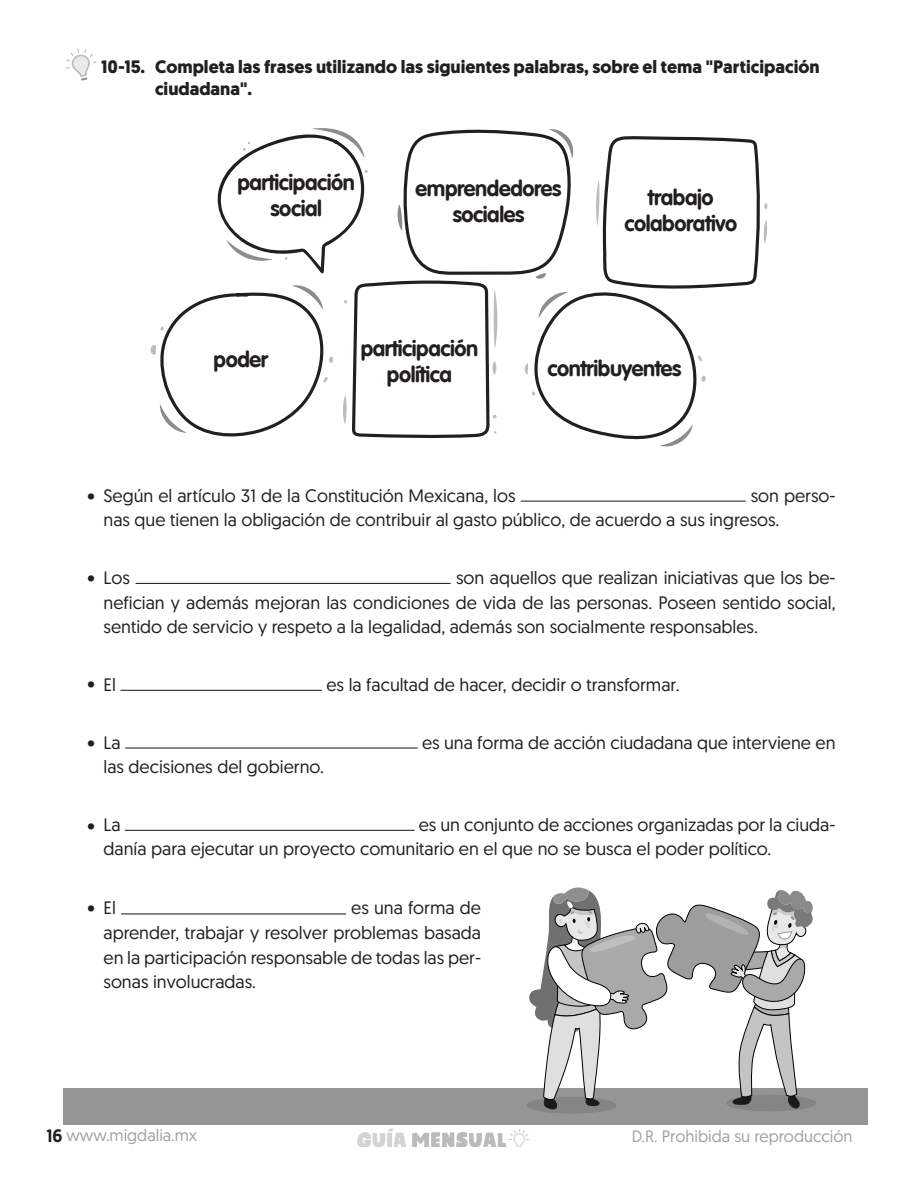
<style>
.page{position:relative;width:918px;height:1188px;background:#fff}
.page>*{position:absolute;margin:0;border:0;box-sizing:border-box;transform-origin:0 0}
.Preguntas_2{font:700 21.75px/26.1px "Corporate Rounded";letter-spacing:-.02em;color:#231f20;text-align:center}
.Parrafo_General{font:18px/24.6px "Geomanist";color:#231f20}
.Instruccion{font:700 18px/21.6px "Geomanist";color:#231f20}
.t1{font:16.5px "Geomanist";color:#a0a1a5}
.s1{font-weight:500;font-size:18px;color:#231f20}
</style>
<div class="page">
<svg style="left:412px;top:1129px;width:116px;height:18px"></svg>
<svg style="left:357px;top:1129px;width:49px;height:18px"></svg>
<svg style="left:66px;top:49px;width:31px;height:32px"></svg>
<hr style="left:521px;top:501px;width:225px;height:1px;background:#231f20">
<hr style="left:136px;top:583px;width:315px;height:1px;background:#231f20">
<hr style="left:120px;top:690px;width:202px;height:1px;background:#231f20">
<hr style="left:125px;top:747px;width:293px;height:2px;background:#231f20">
<hr style="left:125px;top:830px;width:290px;height:1px;background:#231f20">
<svg style="left:151px;top:128px;width:616px;height:319px"></svg>
<div style="left:63px;top:1088px;width:804px;height:36px;background:#959595"></div>
<div style="left:526px;top:1097px;width:90px;height:17px;background:#848484;border-radius:50%"></div>
<div style="left:726px;top:1095px;width:90px;height:16px;background:#848484;border-radius:50%"></div>
<svg style="left:529px;top:887px;width:284px;height:224px"></svg>
<hr style="left:121px;top:913px;width:225px;height:1px;background:#231f20">
<p class="Instruccion" style="left:155px;top:56px;width:666px;text-indent:-54px">10-15. Completa las frases utilizando las siguientes palabras, sobre el tema "Participación ciudadana".</p>
<p class="Preguntas_2" style="left:237px;top:169px;width:119px">participación social</p>
<p class="Preguntas_2" style="left:416px;top:175px;width:148px">emprendedores sociales</p>
<p class="Preguntas_2" style="left:624px;top:184px;width:114px">trabajo colaborativo</p>
<p class="Preguntas_2" style="left:214px;top:346px;width:56px">poder</p>
<p class="Preguntas_2" style="left:361px;top:335px;width:119px">participación política</p>
<p class="Preguntas_2" style="left:548px;top:355px;width:135px">contribuyentes</p>
<p class="Parrafo_General" style="left:87px;top:482px;width:9px">•</p>
<p class="Parrafo_General" style="left:104px;top:482px;width:414px">Según el artículo 31 de la Constitución Mexicana, los</p>
<p class="Parrafo_General" style="left:104px;top:482px;width:734px;text-indent:647px">son perso&shy;nas que tienen la obligación de contribuir al gasto público, de acuerdo a sus ingresos.</p>
<p class="Parrafo_General" style="left:87px;top:565px;width:9px">•</p>
<p class="Parrafo_General" style="left:104px;top:565px;width:734px;text-align:justify;text-indent:353px">son aquellos que realizan iniciativas que los be&shy;nefician y además mejoran las condiciones de vida de las personas. Poseen sentido social, sentido de servicio y respeto a la legalidad, además son socialmente responsables.</p>
<p class="Parrafo_General" style="left:104px;top:565px;width:28px">Los</p>
<p class="Parrafo_General" style="left:87px;top:671px;width:9px">•</p>
<p class="Parrafo_General" style="left:104px;top:672px;width:14px">El</p>
<p class="Parrafo_General" style="left:326px;top:672px;width:355px">es la facultad de hacer, decidir o transformar.</p>
<p class="Parrafo_General" style="left:87px;top:730px;width:9px">•</p>
<p class="Parrafo_General" style="left:104px;top:729px;width:19px">La</p>
<p class="Parrafo_General" style="left:422px;top:729px;width:415px">es una forma de acción ciudadana que interviene en</p>
<p class="Parrafo_General" style="left:104px;top:754px;width:222px">las decisiones del gobierno.</p>
<p class="Parrafo_General" style="left:87px;top:812px;width:9px">•</p>
<p class="Parrafo_General" style="left:104px;top:812px;width:734px;text-indent:315px">es un conjunto de acciones organizadas por la ciuda&shy;danía para ejecutar un proyecto comunitario en el que no se busca el poder político.</p>
<p class="Parrafo_General" style="left:104px;top:812px;width:19px">La</p>
<p class="Parrafo_General" style="left:87px;top:895px;width:9px">•</p>
<p class="Parrafo_General" style="left:104px;top:895px;width:379px;text-align:justify;text-indent:248px">es una forma de aprender, trabajar y resolver problemas basada en la participación responsable de todas las per&shy;sonas involucradas.</p>
<p class="Parrafo_General" style="left:104px;top:895px;width:14px">El</p>
<p class="t1" style="left:46px;top:1125px;width:152px"><span class="s1">16</span> www.migdalia.mx</p>
<p class="t1" style="left:632px;top:1125px;width:222px">D.R. Prohibida su reproducción</p>
</div>
